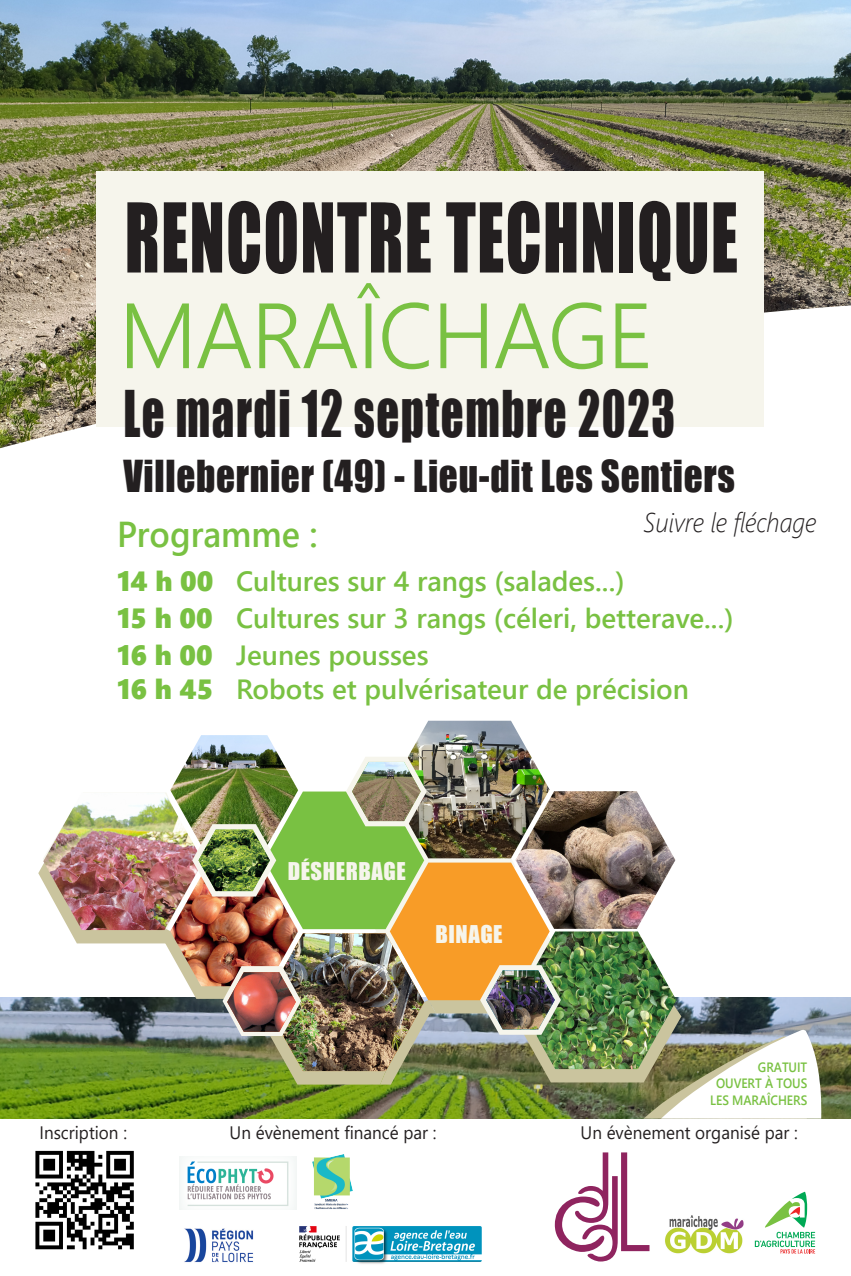
<style>
.page{position:relative;width:851px;height:1276px;background:#fff}
.page>*{position:absolute;margin:0;border:0;box-sizing:border-box;transform-origin:0 0}
.t1{font:300 92.32px "Segoe UI";letter-spacing:-.02em;color:#79c142}
.t2{font:88.8px "Impact";letter-spacing:.02em;color:#231f20;scale:.73 1}
.t3{font:59.18px "Impact";letter-spacing:.035em;color:#231f20;scale:.76 1}
.t4{font:40.5px "Impact";letter-spacing:.02em;color:#231f20;scale:.92 1}
.t5{font:600 36px "Segoe UI";color:#79c142;scale:.95 1}
.t6{font:600 27.75px "Segoe UI";color:#79c142}
.t7{font:italic 300 27px "Segoe UI";color:#231f20;scale:.9 1}
.t8{font:22.5px "Impact";letter-spacing:.025em;color:#f6f5ec}
.t9{font:18px "Segoe UI";color:#231f20;scale:.95 1}
.t10{font:600 13.5px/16.2px "Segoe UI";letter-spacing:-.005em;color:#79c142;text-align:right;scale:.9 1}
.s1{font-family:"Segoe UI Black";font-weight:400}
</style>
<div class="page">
<img style="left:0;top:998px;width:850px;height:120px">
<img style="left:408px;top:721px;width:123px;height:35px">
<img style="left:189px;top:735px;width:90px;height:21px">
<img style="left:0;top:0;width:850px;height:448px">
<img style="left:184px;top:1228px;width:70px;height:35px">
<img style="left:299px;top:1226px;width:183px;height:38px">
<img style="left:38px;top:756px;width:783px;height:362px">
<div style="left:96px;top:172px;width:667px;height:255px;background:#f6f5ec"></div>
<svg style="left:554px;top:1152px;width:95px;height:109px"></svg>
<img style="left:35px;top:1150px;width:99px;height:100px">
<svg style="left:754px;top:1191px;width:61px;height:62px"></svg>
<img style="left:180px;top:1157px;width:116px;height:52px">
<img style="left:665px;top:1215px;width:79px;height:39px">
<img style="left:312px;top:1154px;width:41px;height:55px">
<p class="t2" style="left:125px;top:169px;width:841px">RENCONTRE TECHNIQUE</p>
<p class="t1" style="left:119px;top:248px;width:535px">MARAÎCHAGE</p>
<p class="t3" style="left:123px;top:367px;width:727px">Le mardi 12 septembre 2023</p>
<p class="t4" style="left:123px;top:444px;width:666px">Villebernier (49) - Lieu-dit Les Sentiers</p>
<p class="t7" style="left:643px;top:496px;width:194px">Suivre le fléchage</p>
<p class="t5" style="left:117px;top:500px;width:213px">Programme :</p>
<p class="t6" style="left:117px;top:555px;width:509px"><span class="s1">14 h 00</span> Cultures sur 4 rangs (salades...)</p>
<p class="t6" style="left:117px;top:592px;width:618px"><span class="s1">15 h 00</span> Cultures sur 3 rangs (céleri, betterave...)</p>
<p class="t6" style="left:117px;top:629px;width:313px"><span class="s1">16 h 00</span> Jeunes pousses</p>
<p class="t6" style="left:117px;top:662px;width:573px"><span class="s1">16 h 45</span> Robots et pulvérisateur de précision</p>
<p class="t8" style="left:288px;top:854px;width:120px">DÉSHERBAGE</p>
<p class="t8" style="left:435px;top:916px;width:69px">BINAGE</p>
<p class="t10" style="left:710px;top:1058px;width:109px">GRATUIT<br>OUVERT À TOUS<br>LES MARAÎCHERS</p>
<p class="t9" style="left:39px;top:1115px;width:94px">Inscription :</p>
<p class="t9" style="left:229px;top:1115px;width:219px">Un évènement financé par :</p>
<p class="t9" style="left:580px;top:1115px;width:230px">Un évènement organisé par :</p>
</div>
